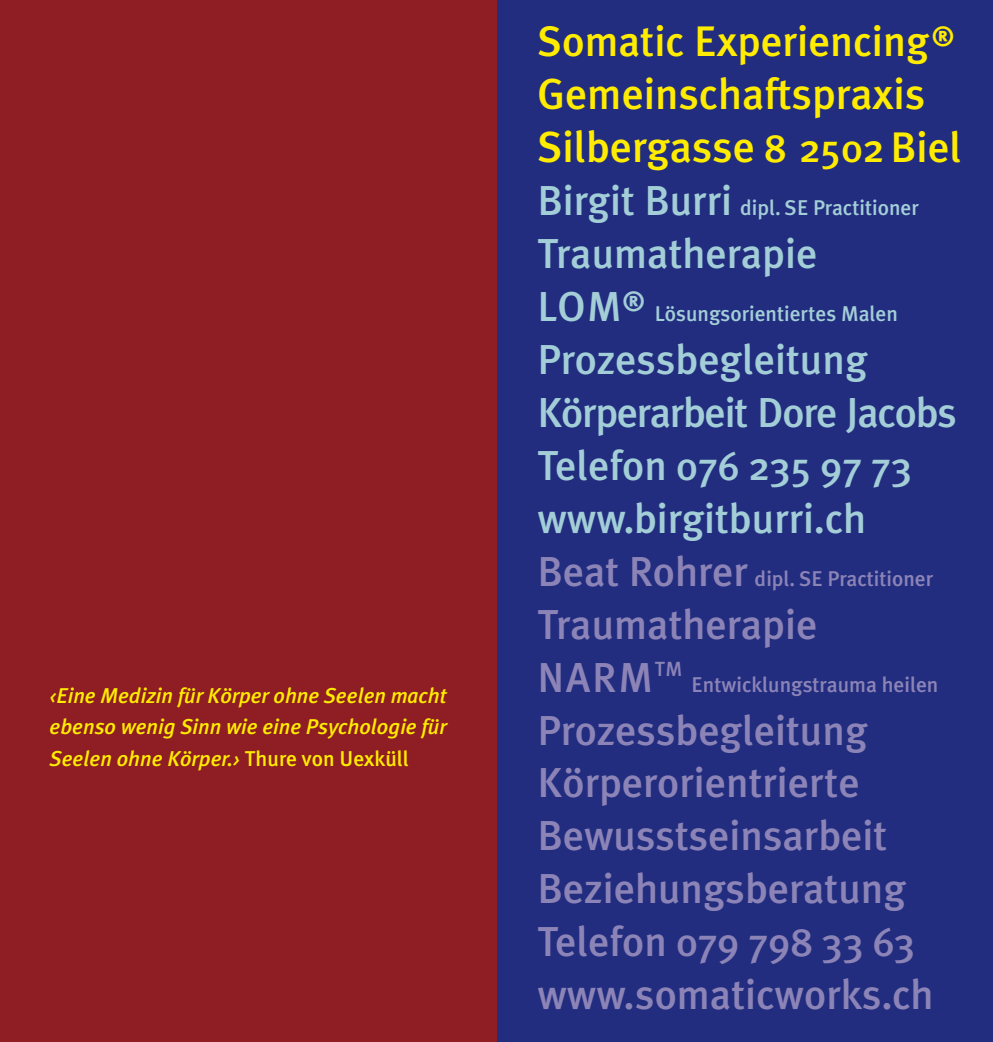
<style>
.page{position:relative;width:993px;height:1042px;background:#fff}
.page>*{position:absolute;margin:0;border:0;box-sizing:border-box;transform-origin:0 0}
.t1{font:500 43.57px "Meta Plus";color:#ffec00}
.t2{font:500 42.7px "Meta Plus";color:#ffec00}
.t3{font:500 41.82px "Meta Plus";color:#8c84b7}
.t4{font:500 41.82px "Meta Plus";color:#a3ced7}
.t5{font:500 41.82px "Meta Plus";letter-spacing:-.03em;color:#a3ced7}
.t6{font:500 39.9px "Meta Plus";color:#a3ced7}
.t7{font:500 39.9px "Meta Plus";color:#8c84b7}
.t8{font:italic 500 21.35px/31.5px "Meta Plus";color:#ffec00;text-align:justify}
.t9{font:500 21.35px "Meta Plus";color:#a3ced7}
.t10{font:500 21.35px "Meta Plus";color:#8c84b7}
.s1{font-style:normal}
.s2{font-size:39.9px}
.s3{font-size:42.7px}
.s4{font-size:41.82px}
</style>
<div class="page">
<div style="left:496px;top:0;width:496px;height:1042px;background:#222d80"></div>
<div style="left:0;top:0;width:496px;height:1042px;background:#8f1d24"></div>
<p class="t8" style="left:50px;top:679px;width:398px">‹Eine Medizin für Körper ohne Seelen macht ebenso wenig Sinn wie eine Psychologie für Seelen ohne Körper.› <span class="s1">Thure von Uexküll</span></p>
<p class="t2" style="left:537px;top:17px;width:418px">Somatic Experiencing<sup>®</sup></p>
<p class="t1" style="left:537px;top:69px;width:389px">Gemeinschaftspraxis</p>
<p class="t1" style="left:537px;top:122px;width:425px">Silbergasse <span class="s2">8 2502</span> <span class="s3">Biel</span></p>
<p class="t9" style="left:537px;top:195px;width:382px"><span class="s4">Birgit Burri</span> dipl. SE Practitioner</p>
<p class="t4" style="left:537px;top:229px;width:281px">Traumatherapie</p>
<p class="t9" style="left:537px;top:301px;width:362px"><span class="s4">LOM</span><sup>®</sup> Lösungsorientiertes Malen</p>
<p class="t4" style="left:537px;top:335px;width:331px">Prozessbegleitung</p>
<p class="t5" style="left:537px;top:388px;width:421px">Körperarbeit Dore Jacobs</p>
<p class="t6" style="left:537px;top:443px;width:376px"><span class="s4">Telefon</span> 076 235 97 73</p>
<p class="t4" style="left:537px;top:494px;width:330px">www.birgitburri.ch</p>
<p class="t10" style="left:537px;top:566px;width:397px"><span class="s4">Beat Rohrer</span> dipl. SE Practitioner</p>
<p class="t3" style="left:537px;top:600px;width:281px">Traumatherapie</p>
<p class="t3" style="left:537px;top:653px;width:146px">NARM<sup>TM</sup></p>
<p class="t10" style="left:691px;top:672px;width:248px">Entwicklungstrauma heilen</p>
<p class="t3" style="left:537px;top:706px;width:331px">Prozessbegleitung</p>
<p class="t3" style="left:537px;top:759px;width:323px">Körperorientrierte</p>
<p class="t3" style="left:537px;top:811px;width:351px">Bewusstseinsarbeit</p>
<p class="t3" style="left:537px;top:864px;width:370px">Beziehungsberatung</p>
<p class="t7" style="left:537px;top:919px;width:379px"><span class="s4">Telefon</span> 079 798 33 63</p>
<p class="t3" style="left:537px;top:970px;width:397px">www.somaticworks.ch</p>
</div>
